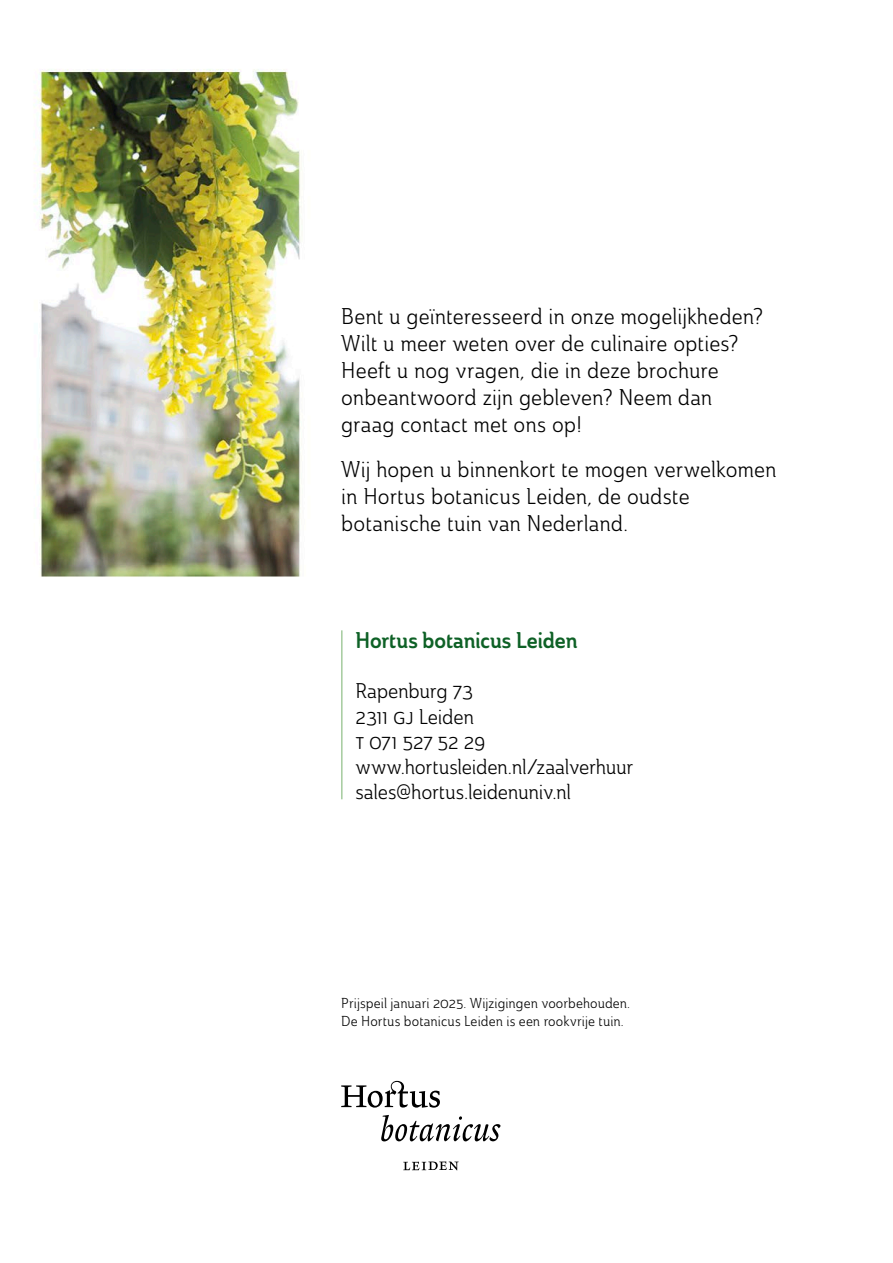
<style>
.page{position:relative;width:893px;height:1263px;background:#fff}
.page>*{position:absolute;margin:0;border:0;box-sizing:border-box;transform-origin:0 0}
.Intro_groot{font:22.5px/27px "Ainslie Con Boo";color:#000}
.Kop_3_-_15_pt_donkergroen{font:22.5px "Ainslie Con Dem";color:#0e6126}
.intro_klein{font:21px/25.2px "Ainslie Con Boo";letter-spacing:-.015em;color:#000}
.broodtekst_NL{font:14.25px/18px "Ainslie Con Boo";letter-spacing:.005em;color:#000}
</style>
<div class="page">
<img style="left:34px;top:69px;width:467px;height:1102px">
<hr style="left:341px;top:630px;width:1px;height:169px;background:#78b26e">
<svg style="left:403px;top:1161px;width:56px;height:9px"></svg>
<svg style="left:381px;top:1115px;width:119px;height:26px"></svg>
<svg style="left:341px;top:1081px;width:99px;height:27px"></svg>
<p class="Intro_groot" style="left:341px;top:303px;width:424px">Bent u geïnteresseerd in onze mogelijkheden?<br>Wilt u meer weten over de culinaire opties?<br>Heeft u nog vragen, die in deze brochure onbeantwoord zijn gebleven? Neem dan graag contact met ons op!</p>
<p class="Intro_groot" style="left:341px;top:456px;width:437px">Wij hopen u binnenkort te mogen verwelkomen in Hortus botanicus Leiden, de oudste botanische tuin van Nederland.</p>
<p class="Kop_3_-_15_pt_donkergroen" style="left:355px;top:625px;width:224px">Hortus botanicus Leiden</p>
<p class="intro_klein" style="left:355px;top:678px;width:120px">Rapenburg 73<br>2311 gj Leiden</p>
<p class="intro_klein" style="left:355px;top:729px;width:131px">t 071 527 52 29</p>
<p class="intro_klein" style="left:355px;top:754px;width:279px">www.hortusleiden.nl/zaalverhuur</p>
<p class="intro_klein" style="left:355px;top:779px;width:217px">sales@hortus.leidenuniv.nl</p>
<p class="broodtekst_NL" style="left:341px;top:994px;width:290px">Prijspeil januari 2025. Wijzigingen voorbehouden.<br>De Hortus botanicus Leiden is een rookvrije tuin.</p>
</div>
